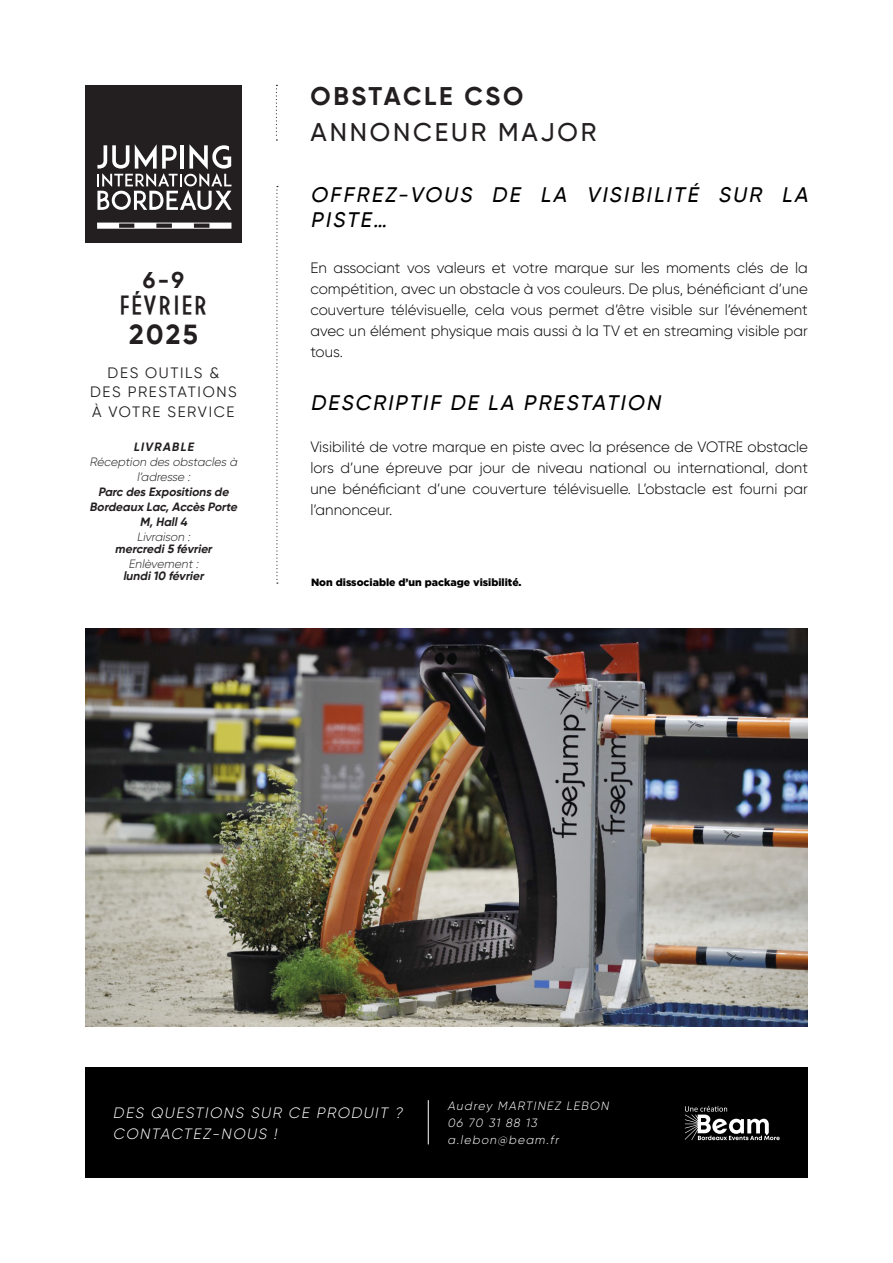
<style>
.page{position:relative;width:893px;height:1263px;background:#fff}
.page>*{position:absolute;margin:0;border:0;box-sizing:border-box;transform-origin:0 0}
.t1{font:700 27.6px "Gilroy";color:#231f20}
.t2{font:500 25.95px "Artographie";letter-spacing:.075em;color:#231f20}
.Intro{font:500 25.5px "Gilroy";letter-spacing:.11em;color:#231f20}
.Intro-2{font:700 25.5px "Gilroy";letter-spacing:.1em;color:#231f20}
.t3{font:700 22.8px "Gilroy";color:#231f20}
.inter{font:italic 500 21px/25.2px "Gilroy";color:#000001}
.t4{font:300 15px/21px "Gilroy";color:#000001;text-align:justify}
.inter-2{font:italic 300 15px/21px "Gilroy";color:#fff}
.TITRE{font:15px "Gilroy";letter-spacing:.11em;color:#231f20}
.t5{font:italic 700 12px/15px "Gilroy";color:#231f20;text-align:center}
.t6{font:italic 300 12px/15px "Gilroy";color:#231f20;text-align:center}
.inter-3{font:italic 300 12px "Gilroy";color:#fff}
.t7{font:900 10.5px "Gotham";color:#000001}
</style>
<div class="page">
<img style="left:85px;top:628px;width:723px;height:399px">
<svg style="left:276px;top:186px;width:2px;height:398px"></svg>
<svg style="left:276px;top:85px;width:1px;height:56px"></svg>
<div style="left:85px;top:85px;width:157px;height:157px;background:#231f20"></div>
<svg style="left:97px;top:223px;width:134px;height:6px"></svg>
<svg style="left:97px;top:144px;width:135px;height:66px"></svg>
<div style="left:85px;top:1067px;width:723px;height:111px;background:#000001"></div>
<hr style="left:428px;top:1100px;width:1px;height:44px;background:#fff">
<svg style="left:685px;top:1106px;width:95px;height:34px"></svg>
<p class="Intro-2" style="left:311px;top:80px;width:214px">OBSTACLE CSO</p>
<p class="Intro" style="left:311px;top:116px;width:287px">ANNONCEUR MAJOR</p>
<p class="t3" style="left:143px;top:265px;width:43px">6-9</p>
<p class="t2" style="left:119px;top:291px;width:89px">FÉVRIER</p>
<p class="t1" style="left:129px;top:317px;width:70px">2025</p>
<p class="TITRE" style="left:108px;top:363px;width:113px">DES OUTILS &amp;</p>
<p class="TITRE" style="left:90px;top:383px;width:148px">DES PRESTATIONS</p>
<p class="TITRE" style="left:92px;top:402px;width:144px">À VOTRE SERVICE</p>
<p class="t5" style="left:133px;top:439px;width:64px">LIVRABLE</p>
<p class="t6" style="left:90px;top:454px;width:152px">Réception des obstacles à l’adresse :</p>
<p class="t5" style="left:90px;top:484px;width:152px">Parc des Expositions de<br>Bordeaux Lac,Accès Porte<br>M,Hall4</p>
<p class="t6" style="left:137px;top:529px;width:57px">Livraison :</p>
<p class="t5" style="left:115px;top:541px;width:101px">mercredi5 février</p>
<p class="t6" style="left:129px;top:556px;width:74px">Enlèvement:</p>
<p class="t5" style="left:123px;top:568px;width:85px">lundi10 février</p>
<p class="inter" style="left:310px;top:182px;width:503px">OFFREZ-VOUS DE LA VISIBILITÉ SUR LA<br>PISTE…</p>
<p class="t4" style="left:310px;top:257px;width:499px">En associant vos valeurs et votre marque sur les moments clés de la compétition, avec un obstacle à vos couleurs. De plus, bénéficiant d’une couverture télévisuelle, cela vous permet d’être visible sur l’événement avec un élément physique mais aussi à la TV et en streaming visible par tous.</p>
<p class="inter" style="left:310px;top:389px;width:356px">DESCRIPTIF DE LA PRESTATION</p>
<p class="t4" style="left:310px;top:436px;width:499px">Visibilité de votre marque en piste avec la présence de VOTRE obstacle lors d’une épreuve par jour de niveau national ou international, dont une bénéficiant d’une couverture télévisuelle. L’obstacle est fourni par l’annonceur.</p>
<p class="t7" style="left:311px;top:575px;width:212px">Non dissociable d’un package visibilité.</p>
<p class="inter-2" style="left:113px;top:1102px;width:294px">DES QUESTIONS SUR CE PRODUIT ?<br>CONTACTEZ-NOUS !</p>
<p class="inter-3" style="left:447px;top:1098px;width:165px">Audrey MARTINEZ LEBON</p>
<p class="inter-3" style="left:447px;top:1115px;width:94px">06 70 31 88 13</p>
<p class="inter-3" style="left:447px;top:1132px;width:115px">a.lebon@beam.fr</p>
</div>
